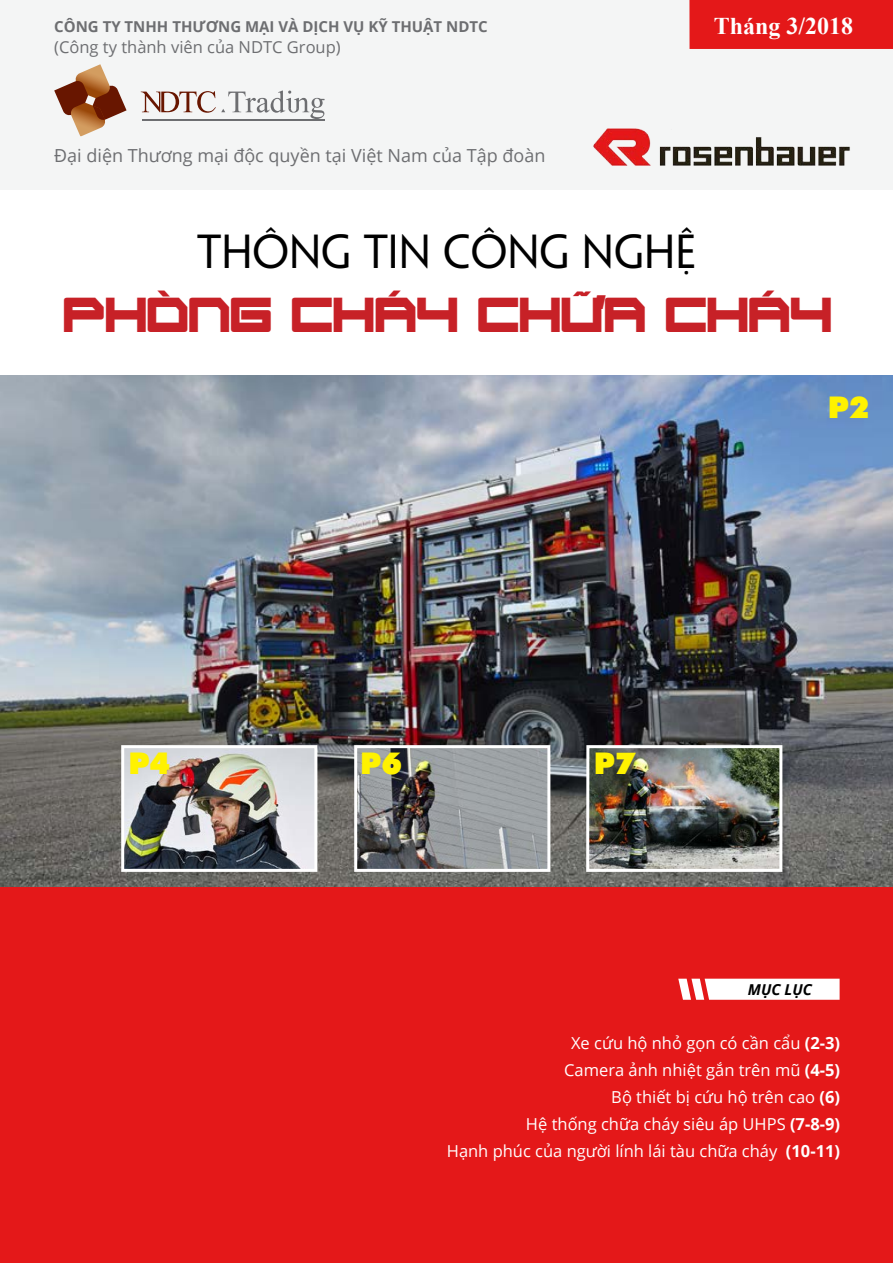
<style>
.page{position:relative;width:893px;height:1263px;background:#fff}
.page>*{position:absolute;margin:0;border:0;box-sizing:border-box;transform-origin:0 0}
.t1{font:42.9px "UTM Nguyen Ha 01";color:#c72127;scale:.91 1}
.t2{font:42.9px "UTM Penumbra";color:#000}
.t3{font:30px "UTM Futura Extra";color:#fff200}
.t4{font:700 24px "Times New Roman";color:#fff}
.t5{font:18px "Open Sans";color:#6d6e71}
.t6{font:16.5px/27px "Open Sans";color:#fff;text-align:right}
.t7{font:16.5px "Open Sans";color:#6d6e71}
.t8{font:700 15px "Open Sans";color:#6d6e71}
.t9{font:italic 700 15px "Open Sans";color:#000}
.s1{font-weight:700}
</style>
<div class="page">
<div style="left:0;top:0;width:893px;height:189px;background:#f4f5f5"></div>
<img style="left:593px;top:128px;width:257px;height:38px">
<div style="left:689px;top:0;width:204px;height:49px;background:#e41819"></div>
<svg style="left:54px;top:64px;width:73px;height:72px"></svg>
<svg style="left:141px;top:91px;width:184px;height:28px"></svg>
<hr style="left:142px;top:119px;width:183px;height:2px;background:#6d6e71">
<img style="left:0;top:376px;width:893px;height:511px">
<img style="left:358px;top:749px;width:188px;height:119px">
<div style="left:354px;top:745px;width:196px;height:127px;border:3px solid #fff"></div>
<img style="left:590px;top:749px;width:188px;height:119px">
<div style="left:586px;top:745px;width:196px;height:127px;border:3px solid #fff"></div>
<img style="left:125px;top:749px;width:188px;height:119px">
<div style="left:121px;top:745px;width:196px;height:127px;border:3px solid #fff"></div>
<div style="left:0;top:887px;width:893px;height:376px;background:#e41819"></div>
<svg style="left:678px;top:979px;width:162px;height:21px;background:#fceaea"></svg>
<p class="t8" style="left:54px;top:16px;width:435px">CÔNG TY TN HH TH ƯƠNG MẠI VÀ DỊCH VỤ KỸ TH UẬT N DTC</p>
<p class="t7" style="left:54px;top:36px;width:288px">(Công ty thành viên của NDTC Group)</p>
<p class="t5" style="left:54px;top:143px;width:493px">Đại diện Thương mại độc quyền tại Việt Nam của Tập đoàn</p>
<h3 class="t4" style="left:714px;top:9px;width:141px">Tháng 3/2018</h3>
<h1 class="t2" style="left:197px;top:219px;width:500px">THÔNG TIN CÔNG NGHỆ</h1>
<h1 class="t1" style="left:64px;top:285px;width:846px">PHÒNG CHÁY CHỮA CHÁY</h1>
<h2 class="t3" style="left:128px;top:742px;width:43px">p4</h2>
<h2 class="t3" style="left:360px;top:742px;width:43px">p6</h2>
<h2 class="t3" style="left:594px;top:742px;width:43px">p7</h2>
<h2 class="t3" style="left:828px;top:386px;width:43px">p2</h2>
<p class="t9" style="left:748px;top:978px;width:65px">Mục lục</p>
<p class="t6" style="left:447px;top:1029px;width:395px">Xe cứu hộ nhỏ gọn có cần cẩu <span class="s1">(2-3)<br></span>Camera ảnh nhiệt gắn trên mũ <span class="s1">(4-5)<br></span>Bộ thiết bị cứu hộ trên cao <span class="s1">(6)<br></span>Hệ thống chữa cháy siêu áp UHPS <span class="s1">(7-8-9)<br></span>Hạnh phúc của người lính lái tàu chữa cháy <span class="s1">(10-11)</span></p>
</div>
